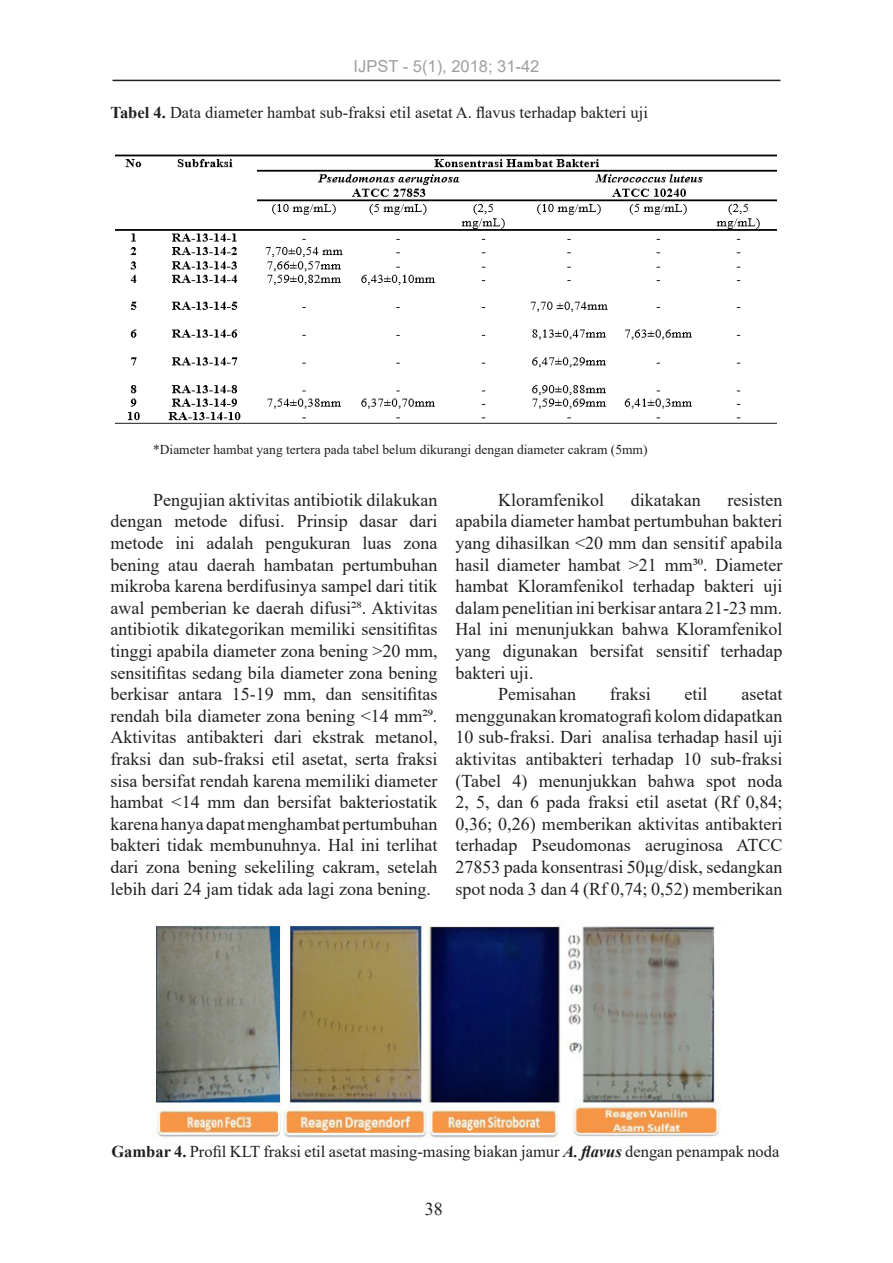
<style>
.page{position:relative;width:893px;height:1263px;background:#fff}
.page>*{position:absolute;margin:0;border:0;box-sizing:border-box;transform-origin:0 0}
.Paragraph_1{font:18px/21.6px "Times New Roman";color:#231f20;text-align:justify}
.Table_caption{font:16.5px "Times New Roman";color:#231f20}
.t1{font:16.5px "Arial";color:#9d9fa2}
.Table_subtext{font:13.5px "Times New Roman";color:#231f20}
.s1{font-weight:700}
.s2{font-weight:700;font-style:italic}
</style>
<div class="page">
<hr style="left:113px;top:80px;width:667px;height:1px;background:#231f20">
<img style="left:115px;top:154px;width:662px;height:270px">
<img style="left:153px;top:920px;width:568px;height:224px">
<p class="t1" style="left:354px;top:55px;width:187px">IJPST - 5(1), 2018; 31-42</p>
<p class="Table_caption" style="left:111px;top:101px;width:539px"><span class="s1">Tabel 4.</span> Data diameter hambat sub-fraksi etil asetat A. flavus terhadap bakteri uji</p>
<p class="Table_subtext" style="left:153px;top:440px;width:496px">*Diameter hambat yang tertera pada tabel belum dikurangi dengan diameter cakram (5mm)</p>
<p class="Paragraph_1" style="left:111px;top:488px;width:328px;text-indent:43px">Pengujian aktivitas antibiotik dilakukan dengan metode difusi. Prinsip dasar dari metode ini adalah pengukuran luas zona bening atau daerah hambatan pertumbuhan mikroba karena berdifusinya sampel dari titik awal pemberian ke daerah difusi28. Aktivitas antibiotik dikategorikan memiliki sensitifitas tinggi apabila diameter zona bening &gt;20 mm, sensitifitas sedang bila diameter zona bening berkisar antara 15-19 mm, dan sensitifitas rendah bila diameter zona bening &lt;14 mm29.<br>Aktivitas antibakteri dari ekstrak metanol, fraksi dan sub-fraksi etil asetat, serta fraksi sisa bersifat rendah karena memiliki diameter hambat &lt;14 mm dan bersifat bakteriostatik karena hanya dapat menghambat pertumbuhan bakteri tidak membunuhnya. Hal ini terlihat dari zona bening sekeliling cakram, setelah lebih dari 24 jam tidak ada lagi zona bening.</p>
<p class="Paragraph_1" style="left:498px;top:488px;width:107px">Kloramfenikol</p>
<p class="Paragraph_1" style="left:631px;top:488px;width:71px">dikatakan</p>
<p class="Paragraph_1" style="left:455px;top:488px;width:328px;text-indent:272px">resisten apabila diameter hambat pertumbuhan bakteri yang dihasilkan &lt;20 mm dan sensitif apabila hasil diameter hambat &gt;21 mm30. Diameter hambat Kloramfenikol terhadap bakteri uji dalam penelitian ini berkisar antara 21-23 mm.<br>Hal ini menunjukkan bahwa Kloramfenikol yang digunakan bersifat sensitif terhadap bakteri uji.</p>
<p class="Paragraph_1" style="left:498px;top:683px;width:79px">Pemisahan</p>
<p class="Paragraph_1" style="left:610px;top:683px;width:42px">fraksi</p>
<p class="Paragraph_1" style="left:685px;top:683px;width:25px">etil</p>
<p class="Paragraph_1" style="left:455px;top:683px;width:328px;text-indent:286px">asetat menggunakan kromatografi kolom didapatkan 10 sub-fraksi. Dari analisa terhadap hasil uji aktivitas antibakteri terhadap 10 sub-fraksi (Tabel 4) menunjukkan bahwa spot noda 2, 5, dan 6 pada fraksi etil asetat (Rf 0,84; 0,36; 0,26) memberikan aktivitas antibakteri terhadap Pseudomonas aeruginosa ATCC 27853 pada konsentrasi 50μg/disk, sedangkan spot noda 3 dan 4 (Rf 0,74; 0,52) memberikan</p>
<p class="Table_caption" style="left:111px;top:1139px;width:669px"><span class="s1">Gambar 4.</span> Profil KLT fraksi etil asetat masing-masing biakan jamur <span class="s2">A. flavus</span> dengan penampak noda</p>
<p class="Paragraph_1" style="left:425px;top:1197px;width:19px">38</p>
</div>
